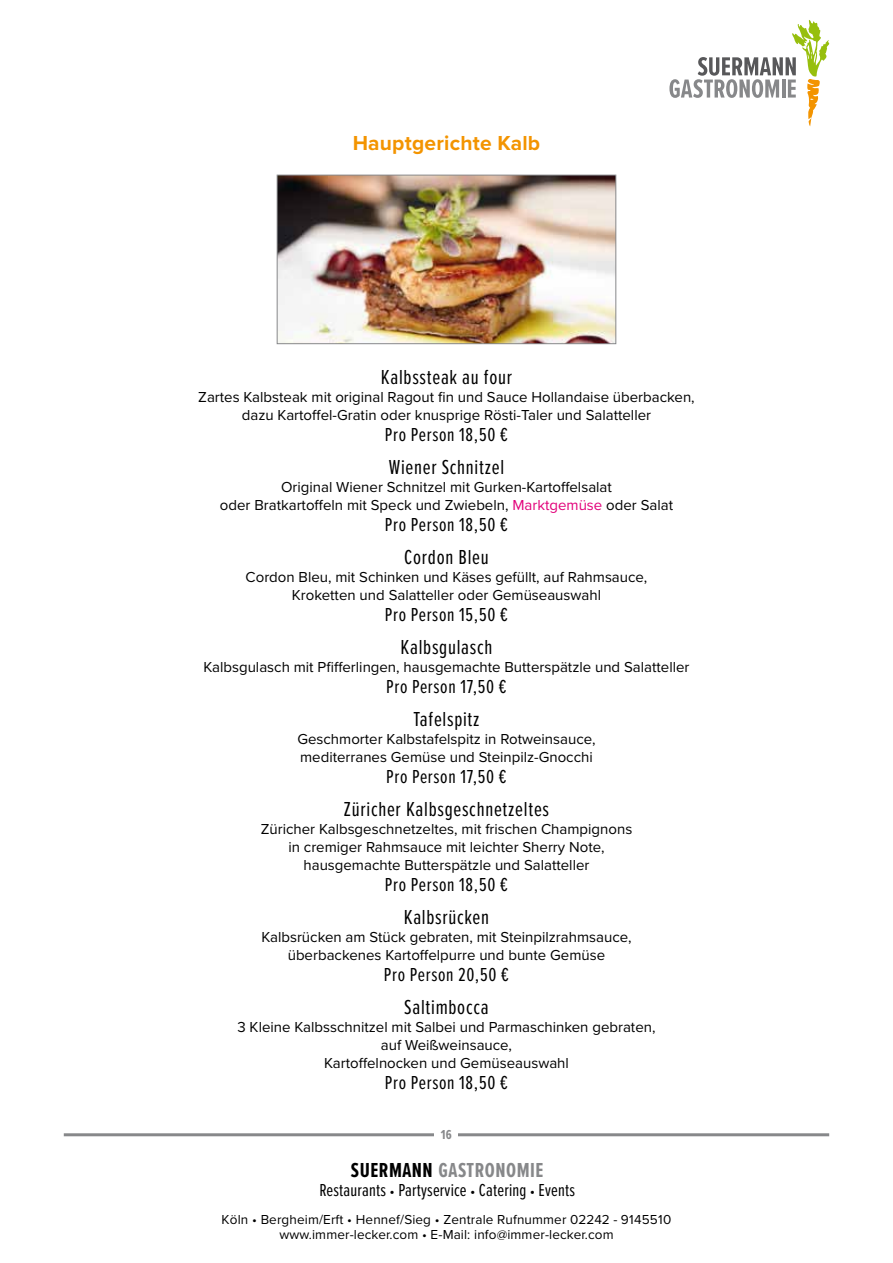
<style>
.page{position:relative;width:893px;height:1263px;background:#fff}
.page>*{position:absolute;margin:0;border:0;box-sizing:border-box;transform-origin:0 0}
.t1{font:21px "Proxima Nova Ex Cn";letter-spacing:.035em;color:#000}
.t2{font:700 21px "Proxima Nova Ex Cn";letter-spacing:.025em;color:#87888a}
.t3{font:700 21px "Proxima Nova";letter-spacing:.01em;color:#f39400}
.t4{font:19.5px "Proxima Nova Ex Cn";letter-spacing:.035em;color:#000}
.t5{font:18px "Proxima Nova Ex Cn";letter-spacing:.01em;color:#000}
.t6{font:15px/18px "Proxima Nova";color:#000;text-align:center}
.t7{font:13.5px/15px "Proxima Nova";letter-spacing:.01em;color:#000;text-align:center}
.t8{font:700 13.5px "Proxima Nova Ex Cn";color:#87888a}
.s1{color:#e2007a}
.s2{color:#000}
.s3{font-size:15px}
</style>
<div class="page">
<img style="left:279px;top:177px;width:335px;height:165px">
<div style="left:277px;top:175px;width:339px;height:169px;border:1px solid #87888a"></div>
<hr style="left:64px;top:1133px;width:765px;height:3px;background:#87888a">
<svg style="left:669px;top:20px;width:160px;height:106px"></svg>
<div style="left:435px;top:1122px;width:23px;height:24px;background:#fff"></div>
<h1 class="t3" style="left:353px;top:130px;width:189px">Hauptgerichte Kalb</h1>
<h1 class="t1" style="left:381px;top:364px;width:133px">Kalbssteak au four</h1>
<p class="t6" style="left:198px;top:388px;width:498px">Zartes Kalbsteak mit original Ragout fin und Sauce Hollandaise überbacken, dazu Kartoffel-Gratin oder knusprige Rösti-Taler und Salatteller</p>
<h2 class="t4" style="left:385px;top:422px;width:125px">Pro Person 18,50 €</h2>
<h1 class="t1" style="left:389px;top:454px;width:117px">Wiener Schnitzel</h1>
<p class="t6" style="left:220px;top:478px;width:455px">Original Wiener Schnitzel mit Gurken-Kartoffelsalat<br>oder Bratkartoffeln mit Speck und Zwiebeln, <span class="s1">Marktgemüse</span> oder Salat</p>
<h2 class="t4" style="left:385px;top:512px;width:125px">Pro Person 18,50 €</h2>
<h1 class="t1" style="left:404px;top:544px;width:86px">Cordon Bleu</h1>
<p class="t6" style="left:246px;top:568px;width:403px">Cordon Bleu, mit Schinken und Käses gefüllt, auf Rahmsauce,<br>Kroketten und Salatteller oder Gemüseauswahl</p>
<h2 class="t4" style="left:385px;top:602px;width:125px">Pro Person 15,50 €</h2>
<h1 class="t1" style="left:401px;top:634px;width:93px">Kalbsgulasch</h1>
<p class="t6" style="left:203px;top:658px;width:488px">Kalbsgulasch mit Pfifferlingen, hausgemachte Butterspätzle und Salatteller</p>
<h2 class="t4" style="left:386px;top:674px;width:122px">Pro Person 17,50 €</h2>
<h1 class="t1" style="left:413px;top:706px;width:68px">Tafelspitz</h1>
<p class="t6" style="left:297px;top:730px;width:300px;text-align:left">Geschmorter Kalbstafelspitz in Rotweinsauce, mediterranes Gemüse und Steinpilz-Gnocchi</p>
<h2 class="t4" style="left:386px;top:764px;width:122px">Pro Person 17,50 €</h2>
<h1 class="t1" style="left:344px;top:796px;width:207px">Züricher Kalbsgeschnetzeltes</h1>
<p class="t6" style="left:261px;top:820px;width:373px">Züricher Kalbsgeschnetzeltes, mit frischen Champignons in cremiger Rahmsauce mit leichter Sherry Note, hausgemachte Butterspätzle und Salatteller</p>
<h2 class="t4" style="left:385px;top:872px;width:125px">Pro Person 18,50 €</h2>
<h1 class="t1" style="left:404px;top:904px;width:87px">Kalbsrücken</h1>
<p class="t6" style="left:261px;top:928px;width:372px">Kalbsrücken am Stück gebraten, mit Steinpilzrahmsauce, überbackenes Kartoffelpurre und bunte Gemüse</p>
<h2 class="t4" style="left:384px;top:962px;width:127px">Pro Person 20,50 €</h2>
<h1 class="t1" style="left:404px;top:994px;width:86px">Saltimbocca</h1>
<p class="t6" style="left:237px;top:1018px;width:420px">3 Kleine Kalbsschnitzel mit Salbei und Parmaschinken gebraten, auf Weißweinsauce,<br>Kartoffelnocken und Gemüseauswahl</p>
<h2 class="t4" style="left:385px;top:1070px;width:125px">Pro Person 18,50 €</h2>
<p class="t8" style="left:441px;top:1126px;width:12px">16</p>
<h1 class="t2" style="left:351px;top:1157px;width:194px"><span class="s2">SUERMANN</span> GASTRONOMIE</h1>
<p class="t5" style="left:319px;top:1179px;width:257px">Restaurants <span class="s3">•</span> Partyservice <span class="s3">•</span> Catering <span class="s3">•</span> Events</p>
<p class="t7" style="left:222px;top:1212px;width:451px">Köln • Bergheim/Erft • Hennef/Sieg • Zentrale Rufnummer 02242 - 9145510 www.immer-lecker.com • E-Mail: info@immer-lecker.com</p>
</div>
